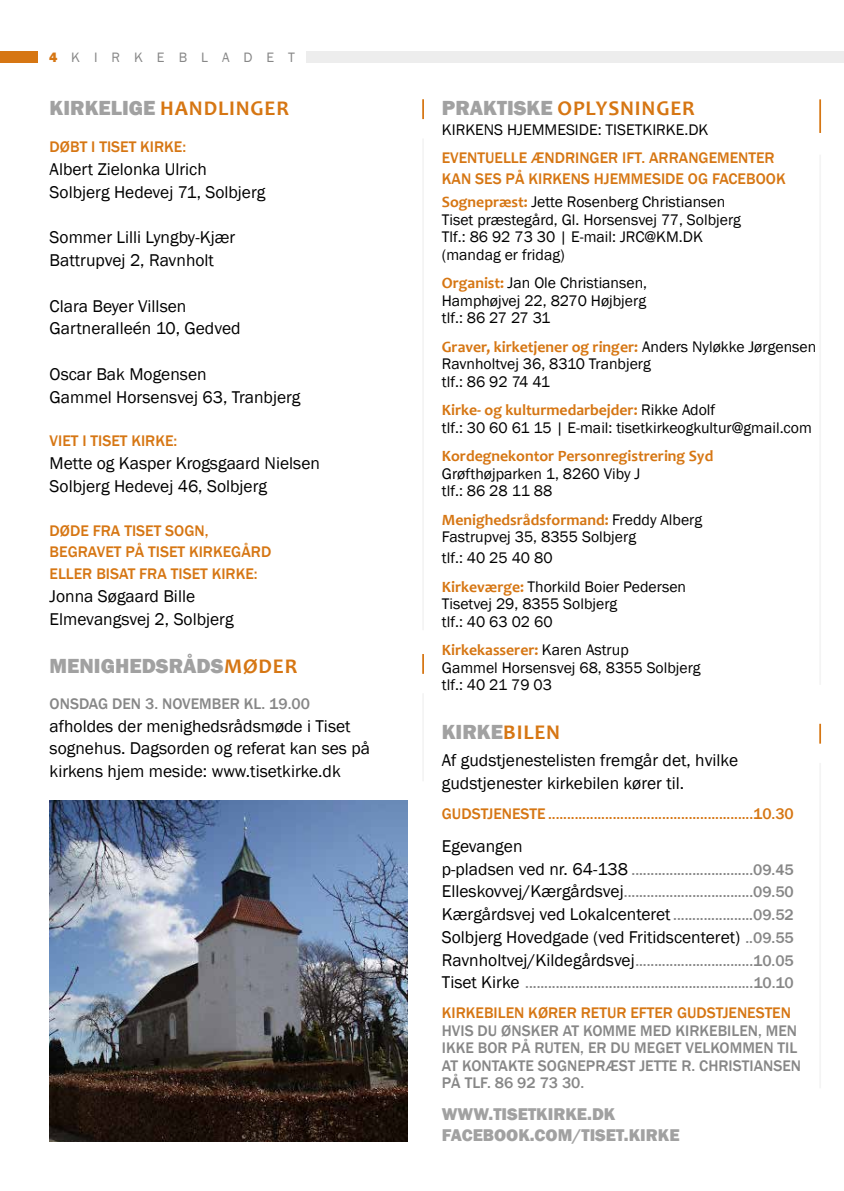
<style>
.page{position:relative;width:844px;height:1191px;background:#fff}
.page>*{position:absolute;margin:0;border:0;box-sizing:border-box;transform-origin:0 0}
.t1{font:700 21px "Candara";letter-spacing:.04em;color:#d67613}
.t2{font:800 21px "Franklin Gothic";color:#a1a1a1}
.t3{font:17.5px/22.8px "Franklin Gothic";color:#000}
.t4{font:800 17.5px/21px "Franklin Gothic";color:#a1a1a1}
.t5{font:15.75px/17.5px "Franklin Gothic";color:#000}
.t6{font:500 15.75px/17.5px "Franklin Gothic";color:#878787}
.t7{font:500 15.75px/21px "Franklin Gothic";color:#d67613}
.t8{font:700 15.75px "Candara";color:#d67613}
.t9{font:14px "Franklin Gothic";letter-spacing:1em;color:#878787}
.s1{font-weight:800;color:#d67613}
.s2{font-family:"Franklin Gothic";font-weight:800;color:#a1a1a1}
.s3{font-family:"Candara";font-weight:700;color:#d67613}
.s4{font-family:"Franklin Gothic";font-weight:400;color:#000}
.s5{font-weight:400;font-size:17.5px;color:#000}
.s6{font-weight:500;font-size:15.75px;color:#878787}
</style>
<div class="page">
<div style="left:306px;top:51px;width:537px;height:11px;background:#ededed"></div>
<div style="left:0;top:51px;width:38px;height:11px;background:#d67613"></div>
<hr style="left:819px;top:99px;width:1px;height:34px;background:#d67613">
<hr style="left:819px;top:155px;width:1px;height:530px;background:#f4f4f4">
<svg style="left:819px;top:724px;width:1px;height:19px"></svg>
<hr style="left:422px;top:654px;width:2px;height:20px;background:#d67613">
<hr style="left:422px;top:99px;width:2px;height:20px;background:#d67613">
<hr style="left:819px;top:763px;width:1px;height:325px;background:#f4f4f4">
<hr style="left:422px;top:693px;width:2px;height:88px;background:#f4f4f4">
<hr style="left:422px;top:138px;width:2px;height:492px;background:#f4f4f4">
<img style="left:50px;top:800px;width:357px;height:341px">
<p class="t9" style="left:49px;top:49px;width:247px"><span class="s1">4</span>KIRKEBLADET</p>
<p class="t1" style="left:50px;top:95px;width:241px"><span class="s2">KIRKELIGE</span> HANDLINGER</p>
<p class="t7" style="left:50px;top:137px;width:138px">DØBT I TISET KIRKE:</p>
<p class="t3" style="left:50px;top:158px;width:217px">Albert Zielonka Ulrich<br>Solbjerg Hedevej 71, Solbjerg</p>
<p class="t3" style="left:50px;top:226px;width:187px">Sommer Lilli Lyngby-Kjær<br>Battrupvej 2, Ravnholt</p>
<p class="t3" style="left:50px;top:295px;width:192px">Clara Beyer Villsen<br>Gartneralleén 10, Gedved</p>
<p class="t3" style="left:50px;top:363px;width:252px">Oscar Bak Mogensen<br>Gammel Horsensvej 63, Tranbjerg</p>
<p class="t7" style="left:50px;top:431px;width:129px">VIET I TISET KIRKE:</p>
<p class="t3" style="left:50px;top:452px;width:272px">Mette og Kasper Krogsgaard Nielsen<br>Solbjerg Hedevej 46, Solbjerg</p>
<p class="t7" style="left:50px;top:520px;width:223px">DØDE FRA TISET SOGN,<br>BEGRAVET PÅ TISET KIRKEGÅRD</p>
<p class="t7" style="left:50px;top:564px;width:209px">ELLER BISAT FRA TISET KIRKE:</p>
<p class="t3" style="left:50px;top:585px;width:185px">Jonna Søgaard Bille<br>Elmevangsvej 2, Solbjerg</p>
<p class="t2" style="left:50px;top:652px;width:249px">MENIGHEDSRÅDS<span class="s3">MØDER</span></p>
<p class="t6" style="left:50px;top:695px;width:262px">ONSDAG DEN 3. NOVEMBER KL. 19.00</p>
<p class="t3" style="left:50px;top:714px;width:322px">afholdes der menighedsrådsmøde i Tiset sognehus. Dagsorden og referat kan ses på kirkens hjem meside: www.tisetkirke.dk</p>
<p class="t1" style="left:441px;top:95px;width:254px"><span class="s2">PRAKTISKE</span> OPLYSNINGER</p>
<p class="t5" style="left:441px;top:121px;width:268px">KIRKENS HJEMMESIDE: TISETKIRKE.DK</p>
<p class="t7" style="left:441px;top:148px;width:345px">EVENTUELLE ÆNDRINGER IFT. ARRANGEMENTER<br>KAN SES PÅ KIRKENS HJEMMESIDE OG FACEBOOK</p>
<p class="t5" style="left:441px;top:194px;width:300px"><span class="s3">Sognepræst:</span> Jette Rosenberg Christiansen Tiset præstegård, Gl. Horsensvej 77, Solbjerg Tlf.: 86 92 73 30 | E-mail: JRC@KM.DK (mandag er fridag)</p>
<p class="t5" style="left:441px;top:275px;width:207px;text-align:justify"><span class="s3">Organist:</span> Jan Ole Christiansen, Hamphøjvej 22, 8270 Højbjerg tlf.: 86 27 27 31</p>
<p class="t8" style="left:441px;top:337px;width:376px">Graver, kirketjener og ringer: <span class="s4">Anders Nyløkke Jørgensen</span></p>
<p class="t5" style="left:441px;top:356px;width:210px">Ravnholtvej 36, 8310 Tranbjerg tlf.: 86 92 74 41</p>
<p class="t8" style="left:441px;top:400px;width:275px">Kirke- og kulturmedarbejder: <span class="s4">Rikke Adolf</span></p>
<p class="t5" style="left:442px;top:419px;width:371px">tlf.: 30 60 61 15 | E-mail: tisetkirkeogkultur@gmail.com</p>
<p class="t8" style="left:442px;top:446px;width:273px">Kordegnekontor Personregistrering Syd</p>
<p class="t5" style="left:442px;top:465px;width:200px">Grøfthøjparken 1, 8260 Viby J tlf.: 86 28 11 88</p>
<p class="t8" style="left:442px;top:510px;width:262px">Menighedsrådsformand: <span class="s4">Freddy Alberg</span></p>
<p class="t5" style="left:442px;top:527px;width:196px;line-height:21px">Fastrupvej 35, 8355 Solbjerg tlf.: 40 25 40 80</p>
<p class="t5" style="left:442px;top:578px;width:246px"><span class="s3">Kirkeværge:</span> Thorkild Boier Pedersen<br>Tisetvej 29, 8355 Solbjerg<br>tlf.: 40 63 02 60</p>
<p class="t8" style="left:442px;top:640px;width:188px">Kirkekasserer: <span class="s4">Karen Astrup</span></p>
<p class="t5" style="left:442px;top:659px;width:260px">Gammel Horsensvej 68, 8355 Solbjerg tlf.: 40 21 79 03</p>
<p class="t2" style="left:441px;top:718px;width:120px">KIRKE<span class="s3">BILEN</span></p>
<p class="t3" style="left:441px;top:749px;width:298px">Af gudstjenestelisten fremgår det, hvilke gudstjenester kirkebilen kører til.</p>
<p class="t7" style="left:441px;top:803px;width:353px">GUDSTJENESTE ......................................................10.30</p>
<p class="t3" style="left:441px;top:835px;width:82px">Egevangen</p>
<p class="t6" style="left:441px;top:858px;width:353px;line-height:22.8px"><span class="s5">p-pladsen ved nr. 64-138</span> ................................09.45<br><span class="s5">Elleskovvej/Kærgårdsvej</span>..................................09.50</p>
<p class="t3" style="left:441px;top:903px;width:353px">Kærgårdsvej ved Lokalcenteret <span class="s6">.....................09.52<br></span>Solbjerg Hovedgade (ved Fritidscenteret) <span class="s6">..09.55</span></p>
<p class="t6" style="left:441px;top:949px;width:353px;line-height:22.8px"><span class="s5">Ravnholtvej/Kildegårdsvej</span>...............................10.05<br><span class="s5">Tiset Kirke</span> ............................................................10.10</p>
<p class="t7" style="left:442px;top:1002px;width:350px">KIRKEBILEN KØRER RETUR EFTER GUDSTJENESTEN</p>
<p class="t6" style="left:442px;top:1022px;width:360px">HVIS DU ØNSKER AT KOMME MED KIRKEBILEN, MEN IKKE BOR PÅ RUTEN, ER DU MEGET VELKOMMEN TIL AT KONTAKTE SOGNEPRÆST JETTE R. CHRISTIANSEN PÅ TLF. 86 92 73 30.</p>
<p class="t4" style="left:441px;top:1104px;width:239px">WWW.TISETKIRKE.DK<br>FACEBOOK.COM/TISET.KIRKE</p>
</div>
